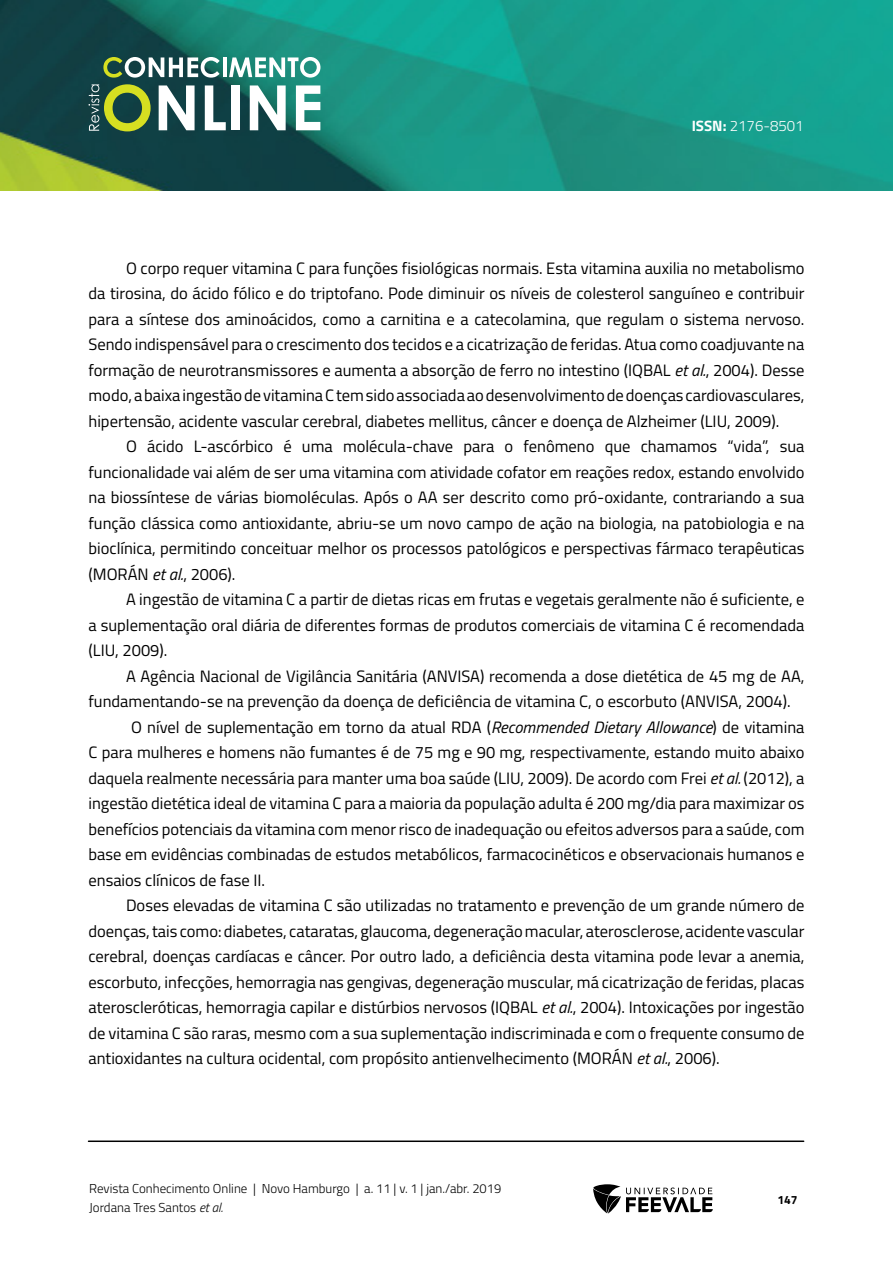
<style>
.page{position:relative;width:893px;height:1263px;background:#fff}
.page>*{position:absolute;margin:0;border:0;box-sizing:border-box;transform-origin:0 0}
.Corpo{font:16.5px/25.5px "Titillium Web";color:#000;text-align:justify}
.t1{font:300 15px "Titillium Web";color:#fff}
.t2{font:300 12.9px/19.5px "Titillium Web";color:#000}
.t3{font:700 12px "Titillium Web";color:#000}
.s1{font-weight:700}
.s2{font-style:italic}
</style>
<div class="page">
<img style="left:0;top:0;width:893px;height:190px">
<svg style="left:593px;top:1184px;width:120px;height:29px"></svg>
<svg style="left:103px;top:57px;width:117px;height:21px"></svg>
<hr style="left:223px;top:57px;width:3px;height:20px;background:#fff">
<svg style="left:229px;top:57px;width:91px;height:21px"></svg>
<svg style="left:88px;top:84px;width:63px;height:47px;background:#5e7e3f"></svg>
<svg style="left:159px;top:85px;width:36px;height:45px"></svg>
<svg style="left:205px;top:85px;width:21px;height:45px"></svg>
<div style="left:232px;top:85px;width:8px;height:45px;background:#fff"></div>
<svg style="left:250px;top:85px;width:36px;height:45px"></svg>
<svg style="left:296px;top:85px;width:24px;height:45px"></svg>
<hr style="left:88px;top:1140px;width:716px;height:2px;background:#000">
<p class="t1" style="left:692px;top:115px;width:114px"><span class="s1">ISSN:</span> 2176-8501</p>
<p class="Corpo" style="left:88px;top:254px;width:717px;text-indent:38px">O corpo requer vitamina C para funções fisiológicas normais. Esta vitamina auxilia no metabolismo da tirosina, do ácido fólico e do triptofano. Pode diminuir os níveis de colesterol sanguíneo e contribuir para a síntese dos aminoácidos, como a carnitina e a catecolamina, que regulam o sistema nervoso.<br>Sendo indispensável para o crescimento dos tecidos e a cicatrização de feridas. Atua como coadjuvante na formação de neurotransmissores e aumenta a absorção de ferro no intestino (IQBAL <span class="s2">et al.</span>, 2004). Desse modo, a baixa ingestão de vitamina C tem sido associada ao desenvolvimento de doenças cardiovasculares, hipertensão, acidente vascular cerebral, diabetes mellitus, câncer e doença de Alzheimer (LIU, 2009).</p>
<p class="Corpo" style="left:88px;top:433px;width:717px;text-indent:38px">O ácido L-ascórbico é uma molécula-chave para o fenômeno que chamamos “vida”, sua funcionalidade vai além de ser uma vitamina com atividade cofator em reações redox, estando envolvido na biossíntese de várias biomoléculas. Após o AA ser descrito como pró-oxidante, contrariando a sua função clássica como antioxidante, abriu-se um novo campo de ação na biologia, na patobiologia e na bioclínica, permitindo conceituar melhor os processos patológicos e perspectivas fármaco terapêuticas (MORÁN <span class="s2">et al.</span>, 2006).</p>
<p class="Corpo" style="left:88px;top:586px;width:717px;text-indent:38px">A ingestão de vitamina C a partir de dietas ricas em frutas e vegetais geralmente não é suficiente, e a suplementação oral diária de diferentes formas de produtos comerciais de vitamina C é recomendada (LIU, 2009).</p>
<p class="Corpo" style="left:88px;top:662px;width:717px;text-indent:38px">A Agência Nacional de Vigilância Sanitária (ANVISA) recomenda a dose dietética de 45 mg de AA, fundamentando-se na prevenção da doença de deficiência de vitamina C, o escorbuto (ANVISA, 2004).</p>
<p class="Corpo" style="left:88px;top:713px;width:717px;text-indent:43px">O nível de suplementação em torno da atual RDA (<span class="s2">Recommended Dietary Allowance</span>) de vitamina C para mulheres e homens não fumantes é de 75 mg e 90 mg, respectivamente, estando muito abaixo daquela realmente necessária para manter uma boa saúde (LIU, 2009). De acordo com Frei <span class="s2">et al.</span> (2012), a ingestão dietética ideal de vitamina C para a maioria da população adulta é 200 mg/dia para maximizar os benefícios potenciais da vitamina com menor risco de inadequação ou efeitos adversos para a saúde, com base em evidências combinadas de estudos metabólicos, farmacocinéticos e observacionais humanos e ensaios clínicos de fase II.</p>
<p class="Corpo" style="left:88px;top:892px;width:717px;text-indent:38px">Doses elevadas de vitamina C são utilizadas no tratamento e prevenção de um grande número de doenças, tais como: diabetes, cataratas, glaucoma, degeneração macular, aterosclerose, acidente vascular cerebral, doenças cardíacas e câncer. Por outro lado, a deficiência desta vitamina pode levar a anemia, escorbuto, infecções, hemorragia nas gengivas, degeneração muscular, má cicatrização de feridas, placas ateroscleróticas, hemorragia capilar e distúrbios nervosos (IQBAL <span class="s2">et al.</span>, 2004). Intoxicações por ingestão de vitamina C são raras, mesmo com a sua suplementação indiscriminada e com o frequente consumo de antioxidantes na cultura ocidental, com propósito antienvelhecimento (MORÁN <span class="s2">et al.</span>, 2006).</p>
<p class="t2" style="left:89px;top:1178px;width:414px">Revista Conhecimento Online | Novo Hamburgo | a. 11 | v. 1 | jan./abr. 2019<br>Jordana Tres Santos <span class="s2">et al.</span></p>
<p class="t3" style="left:777px;top:1190px;width:22px">147</p>
</div>
